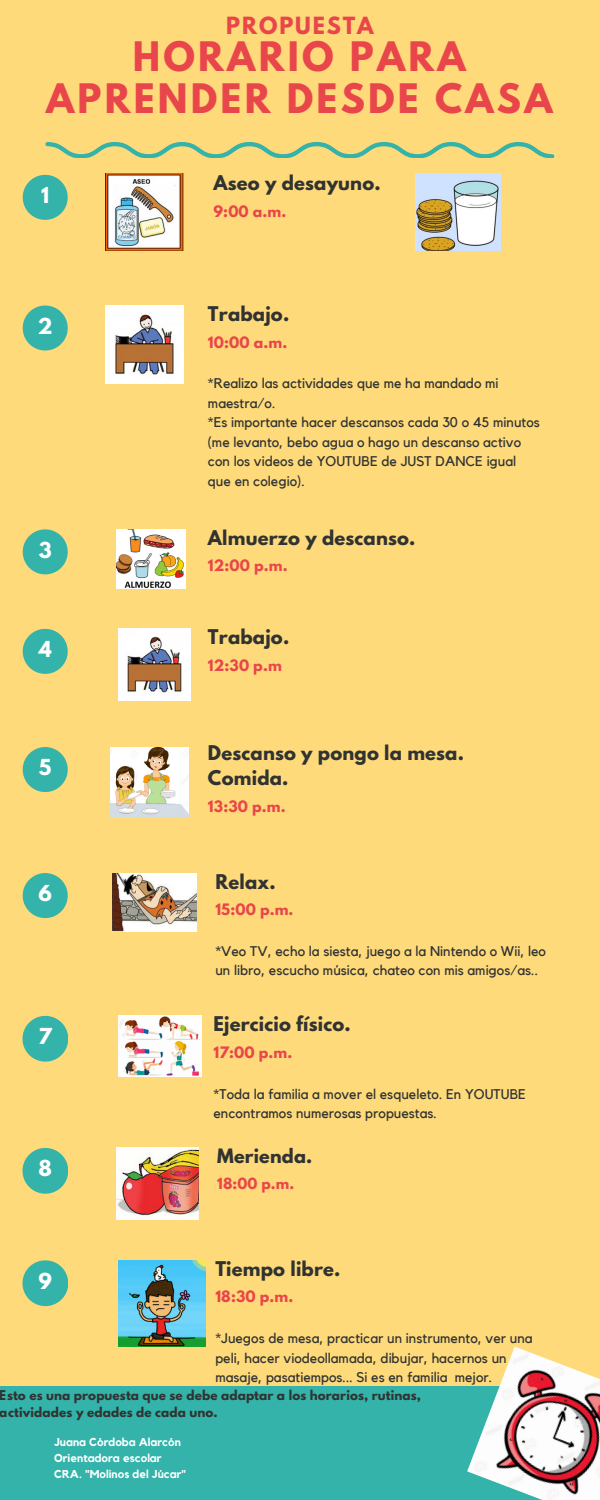
<style>
.page{position:relative;width:600px;height:1500px;background:#ffda7b}
.page>*{position:absolute;margin:0;border:0;box-sizing:border-box;transform-origin:0 0}
.t1{font:700 36px/42px "League Spartan";letter-spacing:.09em;color:#e8464b;text-align:center}
.t2{font:700 21px "League Spartan";letter-spacing:.09em;color:#e8464b}
.t3{font:700 19.5px "League Spartan";color:#fff}
.t4{font:700 18px/24.8px "League Spartan";letter-spacing:.01em;color:#303332}
.t5{font:700 17.6px "League Spartan";letter-spacing:.01em;color:#303332}
.t6{font:14px/19.5px "Kollektif";letter-spacing:.005em;color:#303332}
.t7{font:700 14px "League Spartan";letter-spacing:.01em;color:#e8464b}
.t8{font:700 13.7px "League Spartan";color:#e8464b}
.t9{font:700 12px/16.1px "League Spartan";letter-spacing:.01em;color:#303332}
.t10{font:700 11.4px/15.6px "Kollektif";letter-spacing:.005em;color:#fff}
</style>
<div class="page">
<div style="left:0;top:1387px;width:600px;height:113px;background:#33b3a9"></div>
<svg style="left:45px;top:142px;width:509px;height:16px"></svg>
<svg style="left:23px;top:175px;width:45px;height:45px"></svg>
<svg style="left:23px;top:306px;width:45px;height:45px"></svg>
<svg style="left:23px;top:529px;width:45px;height:45px"></svg>
<svg style="left:23px;top:629px;width:45px;height:45px"></svg>
<svg style="left:23px;top:747px;width:45px;height:45px"></svg>
<svg style="left:23px;top:873px;width:45px;height:45px"></svg>
<img style="left:415px;top:173px;width:85px;height:78px">
<img style="left:105px;top:173px;width:78px;height:78px">
<img style="left:105px;top:306px;width:78px;height:78px">
<img style="left:116px;top:529px;width:69px;height:60px">
<img style="left:119px;top:629px;width:71px;height:71px">
<img style="left:111px;top:747px;width:78px;height:71px">
<svg style="left:23px;top:1016px;width:45px;height:46px"></svg>
<svg style="left:23px;top:1148px;width:45px;height:46px"></svg>
<img style="left:112px;top:873px;width:84px;height:59px">
<img style="left:118px;top:1016px;width:83px;height:61px">
<img style="left:116px;top:1148px;width:82px;height:71px">
<svg style="left:23px;top:1260px;width:45px;height:46px"></svg>
<img style="left:119px;top:1260px;width:86px;height:87px">
<img style="left:467px;top:1347px;width:133px;height:153px">
<h2 class="t2" style="left:226px;top:15px;width:149px">PROPUESTA</h2>
<h1 class="t1" style="left:46px;top:40px;width:508px">HORARIO PARA<br>APRENDER DESDE CASA</h1>
<h3 class="t3" style="left:41px;top:186px;width:10px">1</h3>
<h3 class="t3" style="left:38px;top:316px;width:16px">2</h3>
<h3 class="t3" style="left:39px;top:540px;width:14px">3</h3>
<h3 class="t3" style="left:39px;top:640px;width:15px">4</h3>
<h3 class="t3" style="left:39px;top:758px;width:14px">5</h3>
<h3 class="t3" style="left:38px;top:884px;width:15px">6</h3>
<h3 class="t3" style="left:38px;top:1027px;width:15px">7</h3>
<h3 class="t3" style="left:39px;top:1159px;width:15px">8</h3>
<h3 class="t3" style="left:38px;top:1271px;width:15px">9</h3>
<p class="t4" style="left:214px;top:173px;width:169px">Aseo y desayuno.</p>
<p class="t7" style="left:214px;top:204px;width:74px">9:00 a.m.</p>
<p class="t4" style="left:208px;top:304px;width:83px">Trabajo.</p>
<p class="t7" style="left:208px;top:335px;width:81px">10:00 a.m.</p>
<p class="t6" style="left:208px;top:374px;width:333px">*Realizo las actividades que me ha mandado mi maestra/o.<br>*Es importante hacer descansos cada 30 o 45 minutos (me levanto, bebo agua o hago un descanso activo con los videos de YOUTUBE de JUST DANCE igual que en colegio).</p>
<p class="t4" style="left:208px;top:527px;width:209px">Almuerzo y descanso.</p>
<p class="t7" style="left:208px;top:559px;width:81px">12:00 p.m.</p>
<p class="t4" style="left:208px;top:627px;width:83px">Trabajo.</p>
<p class="t7" style="left:208px;top:658px;width:75px">12:30 p.m</p>
<p class="t4" style="left:208px;top:743px;width:258px">Descanso y pongo la mesa.<br>Comida.</p>
<p class="t7" style="left:208px;top:800px;width:79px">13:30 p.m.</p>
<p class="t4" style="left:215px;top:871px;width:62px">Relax.</p>
<p class="t7" style="left:215px;top:902px;width:80px">15:00 p.m.</p>
<p class="t6" style="left:215px;top:942px;width:332px">*Veo TV, echo la siesta, juego a la Nintendo o Wii, leo un libro, escucho música, chateo con mis amigos/as..</p>
<p class="t4" style="left:214px;top:1014px;width:139px">Ejercicio físico.</p>
<p class="t7" style="left:214px;top:1045px;width:80px">17:00 p.m.</p>
<p class="t6" style="left:214px;top:1084px;width:314px">*Toda la familia a mover el esqueleto. En YOUTUBE encontramos numerosas propuestas.</p>
<p class="t5" style="left:217px;top:1147px;width:97px">Merienda.</p>
<p class="t8" style="left:217px;top:1177px;width:79px">18:00 p.m.</p>
<p class="t4" style="left:215px;top:1258px;width:127px">Tiempo libre.</p>
<p class="t7" style="left:215px;top:1290px;width:79px">18:30 p.m.</p>
<p class="t6" style="left:215px;top:1329px;width:319px">*Juegos de mesa, practicar un instrumento, ver una peli, hacer viodeollamada, dibujar, hacernos un masaje, pasatiempos... Si es en familia mejor.</p>
<p class="t9" style="left:0;top:1389px;width:423px">Esto es una propuesta que se debe adaptar a los horarios, rutinas, actividades y edades de cada uno.</p>
<p class="t10" style="left:54px;top:1435px;width:133px">Juana Córdoba Alarcón<br>Orientadora escolar<br>CRA. "Molinos del Júcar"</p>
</div>
